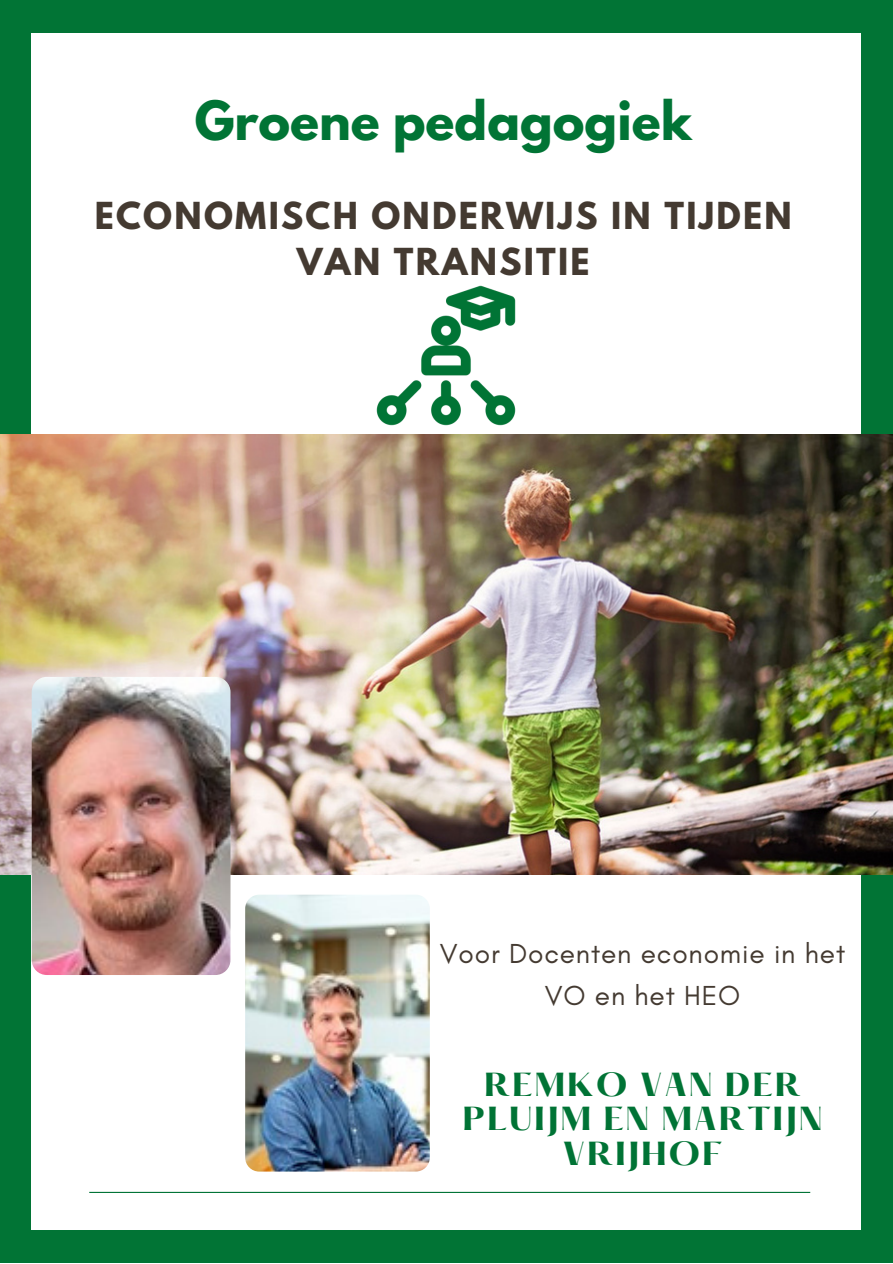
<style>
.page{position:relative;width:893px;height:1264px;background:#fff}
.page>*{position:absolute;margin:0;border:0;box-sizing:border-box;transform-origin:0 0}
.t1{font:700 48px "League Spartan";color:#017435}
.t2{font:700 33px/46px "League Spartan";letter-spacing:.07em;color:#443a31;text-align:center}
.t3{font:700 29.1px/34.8px "Hatton";letter-spacing:.06em;color:#007335;text-align:center}
.t4{font:28.05px/41.5px "Glacial Indifference";letter-spacing:.03em;color:#443a31;text-align:center}
</style>
<div class="page">
<div style="left:0;top:0;width:892px;height:1262px;background:#017435"></div>
<div style="left:32px;top:33px;width:828px;height:1196px;background:#fff"></div>
<img style="left:0;top:435px;width:892px;height:439px">
<img style="left:32px;top:677px;width:198px;height:298px;border-radius:15px">
<hr style="left:89px;top:1191px;width:721px;height:1px;background:#007335">
<img style="left:376px;top:285px;width:140px;height:141px">
<img style="left:245px;top:894px;width:185px;height:277px;border-radius:14px">
<h1 class="t1" style="left:195px;top:97px;width:498px">Groene pedagogiek</h1>
<p class="t2" style="left:95px;top:197px;width:698px">ECONOMISCH ONDERWIJS IN TIJDEN<br>VAN TRANSITIE</p>
<p class="t4" style="left:440px;top:932px;width:407px">Voor Docenten economie in het<br>VO en het HEO</p>
<p class="t3" style="left:462px;top:1070px;width:361px">REMKO VAN DER<br>PLUIJM EN MARTIJN<br>VRIJHOF</p>
</div>
